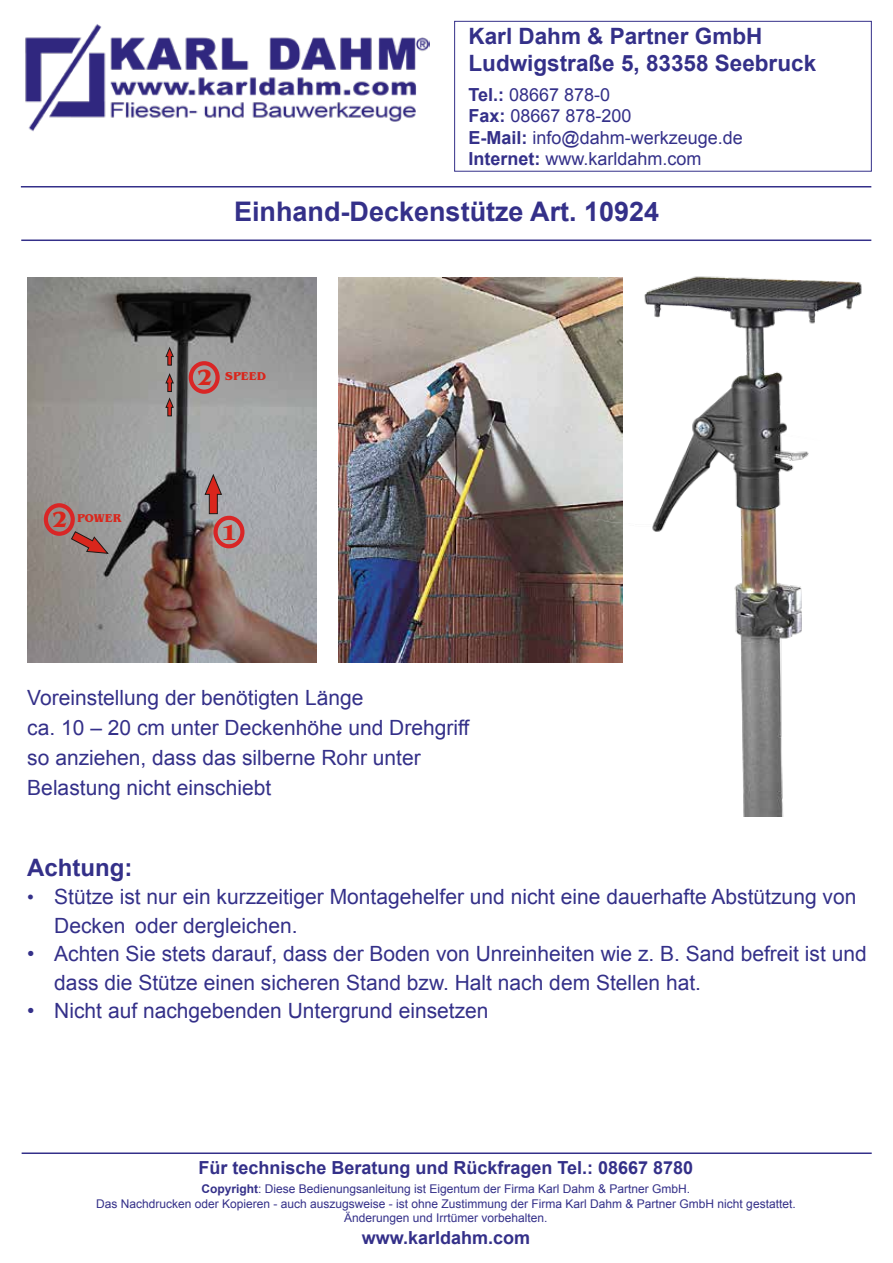
<style>
.page{position:relative;width:893px;height:1263px;background:#fff}
.page>*{position:absolute;margin:0;border:0;box-sizing:border-box;transform-origin:0 0}
.t1{font:700 27px "Arial";color:#343089}
.t2{font:700 24px "Arial";color:#343089}
.t3{font:700 22.8px "Benguiat Bk BT";color:#d9261c}
.t4{font:700 22.5px/27px "Arial";color:#343089}
.t5{font:21px/30px "Arial";color:#343089}
.t6{font:18px/21.6px "Arial";color:#343089}
.t7{font:700 18px "Arial";color:#343089}
.t8{font:12px/14.4px "Arial";color:#343089;text-align:center}
.t9{font:700 11.7px "Benguiat Bk BT";color:#d9261c}
.s1{font-weight:700}
.s2{font-size:22.8px}
.s3{font-size:19.5px}
</style>
<div class="page">
<div style="left:454px;top:21px;width:418px;height:151px;border:1px solid #343089"></div>
<hr style="left:22px;top:1152px;width:850px;height:2px;background:#343089">
<img style="left:25px;top:24px;width:404px;height:108px">
<hr style="left:21px;top:186px;width:850px;height:1px;background:#343089">
<hr style="left:21px;top:239px;width:850px;height:2px;background:#343089">
<img style="left:27px;top:277px;width:289px;height:386px">
<svg style="left:205px;top:475px;width:17px;height:39px"></svg>
<svg style="left:71px;top:532px;width:37px;height:21px"></svg>
<svg style="left:166px;top:348px;width:7px;height:17px"></svg>
<svg style="left:166px;top:374px;width:7px;height:18px"></svg>
<svg style="left:166px;top:398px;width:7px;height:18px"></svg>
<div style="left:213px;top:516px;width:31px;height:32px;border:4px solid #d92626;border-radius:50%"></div>
<div style="left:189px;top:361px;width:31px;height:33px;border:4px solid #d92626;border-radius:50%"></div>
<div style="left:44px;top:503px;width:31px;height:33px;border:4px solid #d92626;border-radius:50%"></div>
<img style="left:338px;top:277px;width:259px;height:386px">
<img style="left:597px;top:239px;width:275px;height:578px">
<p class="t4" style="left:468px;top:22px;width:349px">Karl Dahm &amp; Partner GmbH<br>Ludwigstraße 5, 83358 Seebruck</p>
<p class="t6" style="left:468px;top:83px;width:276px"><span class="s1">Tel.:</span> 08667 878-0<br><span class="s1">Fax:</span> 08667 878-200<br><span class="s1">E-Mail:</span> info@dahm-werkzeuge.de<br><span class="s1">Internet:</span> www.karldahm.com</p>
<p class="t9" style="left:52px;top:510px;width:70px"><span class="s2">2</span> POWER</p>
<p class="t1" style="left:234px;top:193px;width:427px">Einhand-Deckenstütze Art. 10924</p>
<p class="t3" style="left:197px;top:363px;width:16px">2</p>
<p class="t9" style="left:225px;top:368px;width:42px">SPEED</p>
<p class="t3" style="left:222px;top:517px;width:16px">1</p>
<p class="t5" style="left:27px;top:682px;width:444px">Voreinstellung der benötigten Länge<br>ca. 10 – 20 cm unter Deckenhöhe und Drehgriff so anziehen, dass das silberne Rohr unter Belastung nicht einschiebt</p>
<p class="t2" style="left:27px;top:850px;width:107px">Achtung:</p>
<p class="t5" style="left:54px;top:882px;width:803px;line-height:28.5px;text-indent:-27px"><span class="s3">•</span> Stütze ist nur ein kurzzeitiger Montagehelfer und nicht eine dauerhafte Abstützung von<br>Decken oder dergleichen.</p>
<p class="t5" style="left:54px;top:939px;width:814px;line-height:28.5px;text-indent:-27px">• Achten Sie stets darauf, dass der Boden von Unreinheiten wie z. B. Sand befreit ist und dass die Stütze einen sicheren Stand bzw. Halt nach dem Stellen hat.</p>
<p class="t5" style="left:27px;top:996px;width:463px">• Nicht auf nachgebenden Untergrund einsetzen</p>
<p class="t7" style="left:198px;top:1155px;width:496px">Für technische Beratung und Rückfragen Tel.: 08667 8780</p>
<p class="t8" style="left:96px;top:1181px;width:701px"><span class="s1">Copyright</span>: Diese Bedienungsanleitung ist Eigentum der Firma Karl Dahm &amp; Partner GmbH.<br>Das Nachdrucken oder Kopieren - auch auszugsweise - ist ohne Zustimmung der Firma Karl Dahm &amp; Partner GmbH nicht gestattet.<br>Änderungen und Irrtümer vorbehalten.</p>
<p class="t7" style="left:362px;top:1224px;width:170px">www.karldahm.com</p>
</div>
